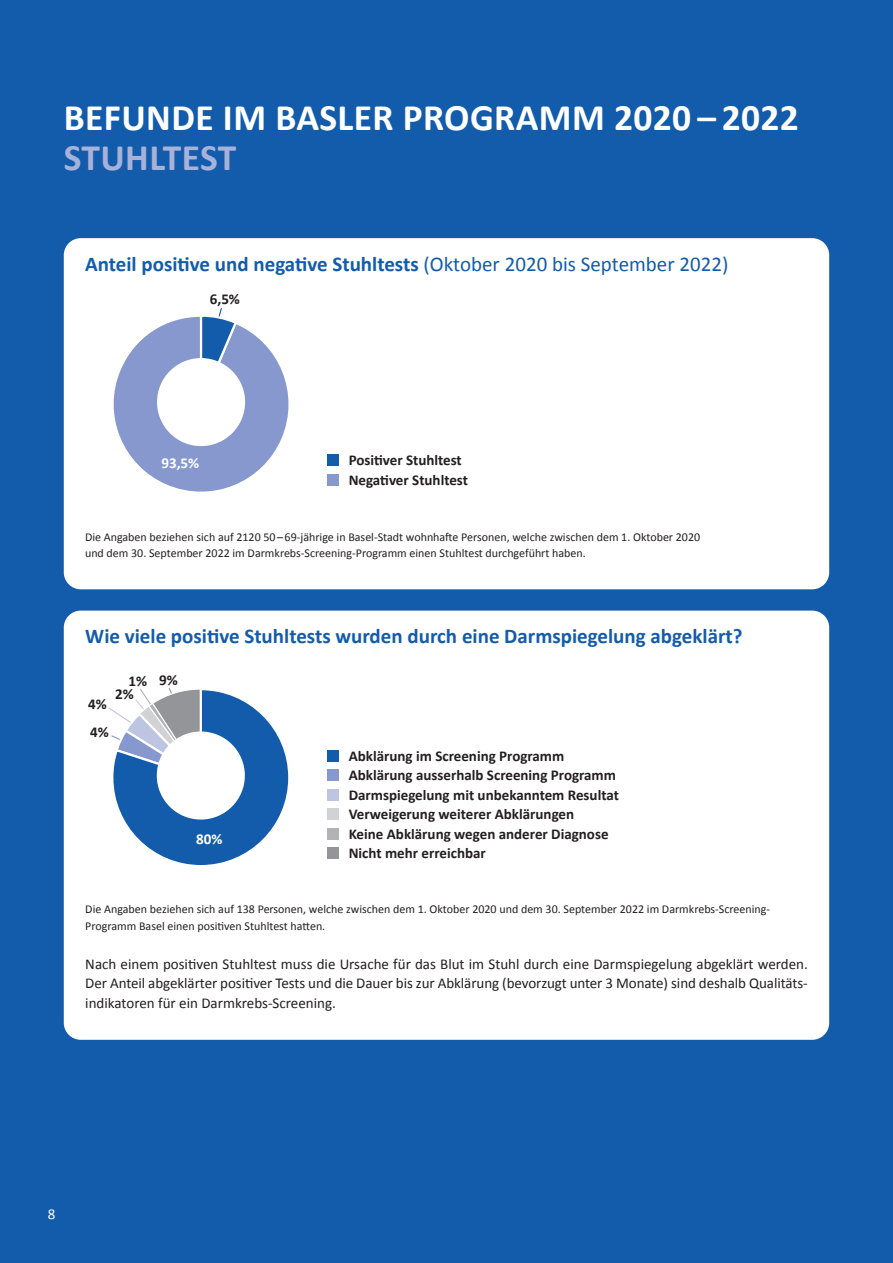
<style>
.page{position:relative;width:893px;height:1263px;background:#135cab}
.page>*{position:absolute;margin:0;border:0;box-sizing:border-box;transform-origin:0 0}
.t1{font:700 37.5px "Calibri";letter-spacing:.01em;color:#fff}
.t2{font:700 37.5px "Calibri";letter-spacing:.005em;color:#a6b2da}
.t3{font:700 21px "Calibri";color:#135cab}
.t4{font:700 15.15px/14px "Calibri";color:#231f20}
.t5{font:700 15.15px "Calibri";color:#fff}
.t6{font:15px/19.5px "Calibri";color:#231f20;text-align:justify}
.t7{font:700 15px/19.5px "Calibri";color:#231f20}
.t8{font:15px "Calibri";color:#fff}
.t9{font:12px/16.5px "Calibri";color:#231f20}
.t10{font:700 12px/17.7px "Calibri";color:#231f20}
.s1{font-weight:400}
</style>
<div class="page">
<div style="left:64px;top:238px;width:765px;height:351px;background:#fff;border-radius:17px"></div>
<div style="left:64px;top:611px;width:765px;height:429px;background:#fff;border-radius:17px"></div>
<svg style="left:113px;top:308px;width:176px;height:184px"></svg>
<div style="left:157px;top:358px;width:88px;height:88px;background:#fff;border-radius:50%"></div>
<svg style="left:108px;top:688px;width:181px;height:177px"></svg>
<div style="left:157px;top:731px;width:88px;height:88px;background:#fff;border-radius:50%"></div>
<div style="left:327px;top:454px;width:12px;height:12px;background:#135cab"></div>
<div style="left:327px;top:828px;width:12px;height:11px;background:#b2b3b7"></div>
<div style="left:327px;top:808px;width:12px;height:12px;background:#d1d2d4"></div>
<div style="left:327px;top:789px;width:12px;height:11px;background:#bdc5e3"></div>
<div style="left:327px;top:769px;width:12px;height:12px;background:#8698cd"></div>
<div style="left:327px;top:750px;width:12px;height:11px;background:#135cab"></div>
<div style="left:327px;top:474px;width:12px;height:12px;background:#8698cd"></div>
<div style="left:327px;top:847px;width:12px;height:12px;background:#939598"></div>
<h1 class="t1" style="left:64px;top:93px;width:737px">BEFUNDE IM BASLER PROGRAMM 2020 – 2022</h1>
<h1 class="t2" style="left:64px;top:134px;width:174px">STUHLTEST</h1>
<h2 class="t3" style="left:85px;top:250px;width:645px">Anteil positive und negative Stuhltests <span class="s1">(Oktober 2020 bis September 2022)</span></h2>
<p class="t4" style="left:210px;top:292px;width:32px">6,5%</p>
<p class="t7" style="left:349px;top:450px;width:121px">Positiver Stuhltest<br>Negativer Stuhltest</p>
<p class="t5" style="left:161px;top:453px;width:39px">93,5%</p>
<p class="t10" style="left:346px;top:454px;width:97px">Positiver Stuhltest<br>Negativer Stuhltest</p>
<p class="t9" style="left:85px;top:529px;width:617px">Die Angaben beziehen sich auf 2120 50 – 69-jährige in Basel-Stadt wohnhafte Personen, welche zwischen dem 1. Oktober 2020 und dem 30. September 2022 im Darmkrebs-Screening-Programm einen Stuhltest durchgeführt haben.</p>
<h2 class="t3" style="left:85px;top:623px;width:659px">Wie viele positive Stuhltests wurden durch eine Darmspiegelung abgeklärt?</h2>
<p class="t4" style="left:115px;top:673px;width:64px;text-indent:14px">1% 9%<br>2%</p>
<p class="t4" style="left:88px;top:690px;width:22px;line-height:27.9px">4%<br>4%</p>
<p class="t7" style="left:349px;top:746px;width:272px">Abklärung im Screening Programm Abklärung ausserhalb Screening Programm Darmspiegelung mit unbekanntem Resultat Verweigerung weiterer Abklärungen<br>Keine Abklärung wegen anderer Diagnose Nicht mehr erreichbar</p>
<p class="t10" style="left:346px;top:792px;width:218px">Darmspiegelung mit unbekanntem Resultat</p>
<p class="t10" style="left:346px;top:810px;width:182px">Verweigerung weiterer Abklärungen</p>
<p class="t5" style="left:196px;top:829px;width:28px">80%</p>
<p class="t10" style="left:346px;top:827px;width:210px">Keine Abklärung wegen anderer Diagnose<br>Nicht mehr erreichbar</p>
<p class="t9" style="left:85px;top:901px;width:686px">Die Angaben beziehen sich auf 138 Personen, welche zwischen dem 1. Oktober 2020 und dem 30. September 2022 im Darmkrebs-Screening-<br>Programm Basel einen positiven Stuhltest hatten.</p>
<p class="t6" style="left:85px;top:954px;width:724px">Nach einem positiven Stuhltest muss die Ursache für das Blut im Stuhl durch eine Darmspiegelung abgeklärt werden.<br>Der Anteil abgeklärter positiver Tests und die Dauer bis zur Abklärung (bevorzugt unter 3 Monate) sind deshalb Qualitäts&shy;indikatoren für ein Darmkrebs-Screening.</p>
<p class="t8" style="left:48px;top:1204px;width:9px">8</p>
</div>
